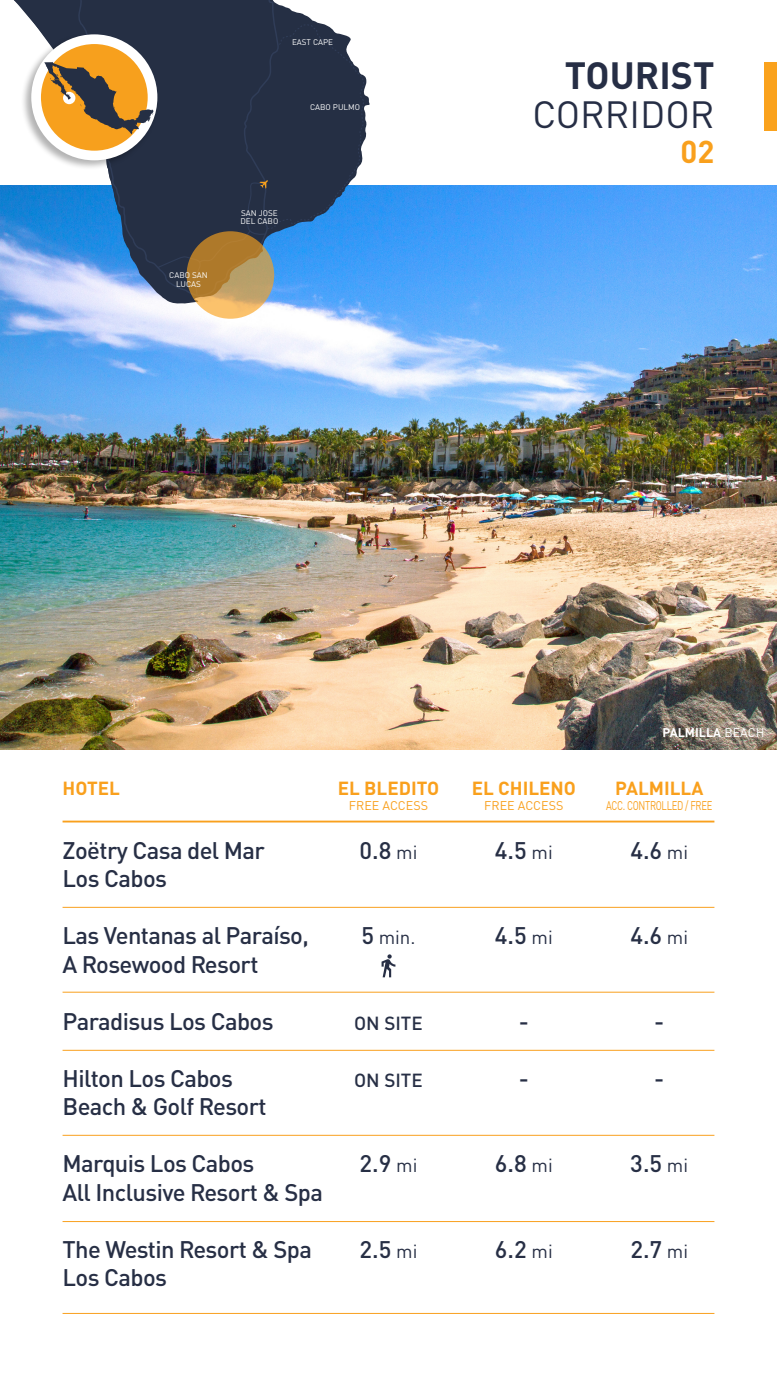
<style>
.page{position:relative;width:777px;height:1380px;background:#fff}
.page>*{position:absolute;margin:0;border:0;box-sizing:border-box;transform-origin:0 0}
.t1{font:37.5px "DIN Pro";color:#262e45}
.t2{font:700 37.5px "DIN Pro";color:#262e45}
.t3{font:700 31.25px "DIN Pro";color:#f9a01d}
.t4{font:500 23.75px/28.5px "DIN Pro";letter-spacing:-.025em;color:#272f45}
.t5{font:700 18.75px "DIN Pro";color:#f9a01d}
.t6{font:500 18.75px "DIN Pro";color:#272f45}
.t7{font:18.75px "DIN Pro";color:#272f45}
.t8{font:12.5px "DIN Pro";letter-spacing:-.01em;color:#f9a01d}
.t9{font:12.5px "DIN Pro";letter-spacing:-.03em;color:#f9a01d;scale:.75 1}
.t10{font:700 12.5px "DIN Pro";color:#fff}
.t11{font:8.12px/8.6px "DIN Pro";color:#fff;text-align:center}
.s1{font-weight:400;font-size:18.75px}
.s2{font-weight:500;font-size:23.75px}
.s3{font-weight:400}
</style>
<div class="page">
<img style="left:0;top:186px;width:776px;height:564px">
<hr style="left:62px;top:907px;width:652px;height:1px;background:#f9a01d">
<hr style="left:62px;top:992px;width:652px;height:1px;background:#f9a01d">
<hr style="left:62px;top:1050px;width:652px;height:1px;background:#f9a01d">
<hr style="left:62px;top:1135px;width:652px;height:1px;background:#f9a01d">
<hr style="left:62px;top:1221px;width:652px;height:1px;background:#f9a01d">
<hr style="left:62px;top:1313px;width:652px;height:1px;background:#f9a01d">
<hr style="left:62px;top:821px;width:652px;height:1px;background:#f9a01d">
<svg style="left:14px;top:76px;width:356px;height:228px"></svg>
<svg style="left:14px;top:0;width:30px;height:211px"></svg>
<div style="left:21px;top:33px;width:138px;height:138px;background:#000;opacity:.3"></div>
<svg style="left:31px;top:34px;width:126px;height:126px"></svg>
<svg style="left:44px;top:0;width:320px;height:297px;background:#4d5e71"></svg>
<div style="left:764px;top:62px;width:12px;height:69px;background:#faa21d"></div>
<svg style="left:186px;top:231px;width:88px;height:88px;background:#bd904a"></svg>
<svg style="left:381px;top:954px;width:14px;height:23px"></svg>
<p class="t11" style="left:292px;top:37px;width:43px">EAST CAPE</p>
<p class="t11" style="left:310px;top:102px;width:52px">CABO PULMO</p>
<p class="t11" style="left:169px;top:270px;width:40px">CABO SAN<br>LUCAS</p>
<p class="t11" style="left:240px;top:208px;width:39px;text-align:left">SAN JOSE<br>DEL CABO</p>
<h1 class="t2" style="left:564px;top:44px;width:151px">TOURIST</h1>
<h1 class="t1" style="left:532px;top:85px;width:183px">CORRIDOR</h1>
<h2 class="t3" style="left:680px;top:126px;width:35px">02</h2>
<p class="t5" style="left:62px;top:773px;width:59px">HOTEL</p>
<p class="t4" style="left:62px;top:833px;width:204px">Zoëtry Casa del Mar<br>Los Cabos</p>
<p class="t4" style="left:62px;top:919px;width:248px">Las Ventanas al Paraíso,<br>A Rosewood Resort</p>
<p class="t4" style="left:62px;top:1004px;width:212px">Paradisus Los Cabos</p>
<p class="t4" style="left:62px;top:1061px;width:206px">Hilton Los Cabos<br>Beach &amp; Golf Resort</p>
<p class="t4" style="left:62px;top:1147px;width:262px">Marquis Los Cabos<br>All Inclusive Resort &amp; Spa</p>
<p class="t4" style="left:62px;top:1232px;width:251px">The Westin Resort &amp; Spa<br>Los Cabos</p>
<p class="t5" style="left:337px;top:773px;width:103px">EL BLEDITO</p>
<p class="t8" style="left:349px;top:796px;width:81px">FREE ACCESS</p>
<p class="t4" style="left:359px;top:833px;width:59px">0.8 <span class="s1">mi</span></p>
<p class="t7" style="left:361px;top:923px;width:56px"><span class="s2">5</span> min.</p>
<p class="t6" style="left:354px;top:1008px;width:70px">ON SITE</p>
<p class="t6" style="left:354px;top:1065px;width:70px">ON SITE</p>
<p class="t4" style="left:359px;top:1147px;width:59px">2.9 <span class="s1">mi</span></p>
<p class="t4" style="left:359px;top:1232px;width:59px">2.5 <span class="s1">mi</span></p>
<p class="t10" style="left:662px;top:722px;width:103px">PALMILLA <span class="s3">BEACH</span></p>
<p class="t5" style="left:471px;top:773px;width:106px">EL CHILENO</p>
<p class="t8" style="left:484px;top:796px;width:81px">FREE ACCESS</p>
<p class="t5" style="left:615px;top:773px;width:90px">PALMILLA</p>
<p class="t9" style="left:606px;top:796px;width:143px">ACC. CONTROLLED / FREE</p>
<p class="t4" style="left:494px;top:833px;width:59px">4.5 <span class="s1">mi</span></p>
<p class="t4" style="left:630px;top:833px;width:59px">4.6 <span class="s1">mi</span></p>
<p class="t4" style="left:494px;top:919px;width:59px">4.5 <span class="s1">mi</span></p>
<p class="t4" style="left:630px;top:919px;width:59px">4.6 <span class="s1">mi</span></p>
<p class="t4" style="left:518px;top:1004px;width:12px">-</p>
<p class="t4" style="left:654px;top:1004px;width:12px">-</p>
<p class="t4" style="left:518px;top:1061px;width:12px">-</p>
<p class="t4" style="left:654px;top:1061px;width:12px">-</p>
<p class="t4" style="left:494px;top:1147px;width:59px">6.8 <span class="s1">mi</span></p>
<p class="t4" style="left:630px;top:1147px;width:59px">3.5 <span class="s1">mi</span></p>
<p class="t4" style="left:494px;top:1232px;width:59px">6.2 <span class="s1">mi</span></p>
<p class="t4" style="left:630px;top:1232px;width:59px">2.7 <span class="s1">mi</span></p>
</div>
